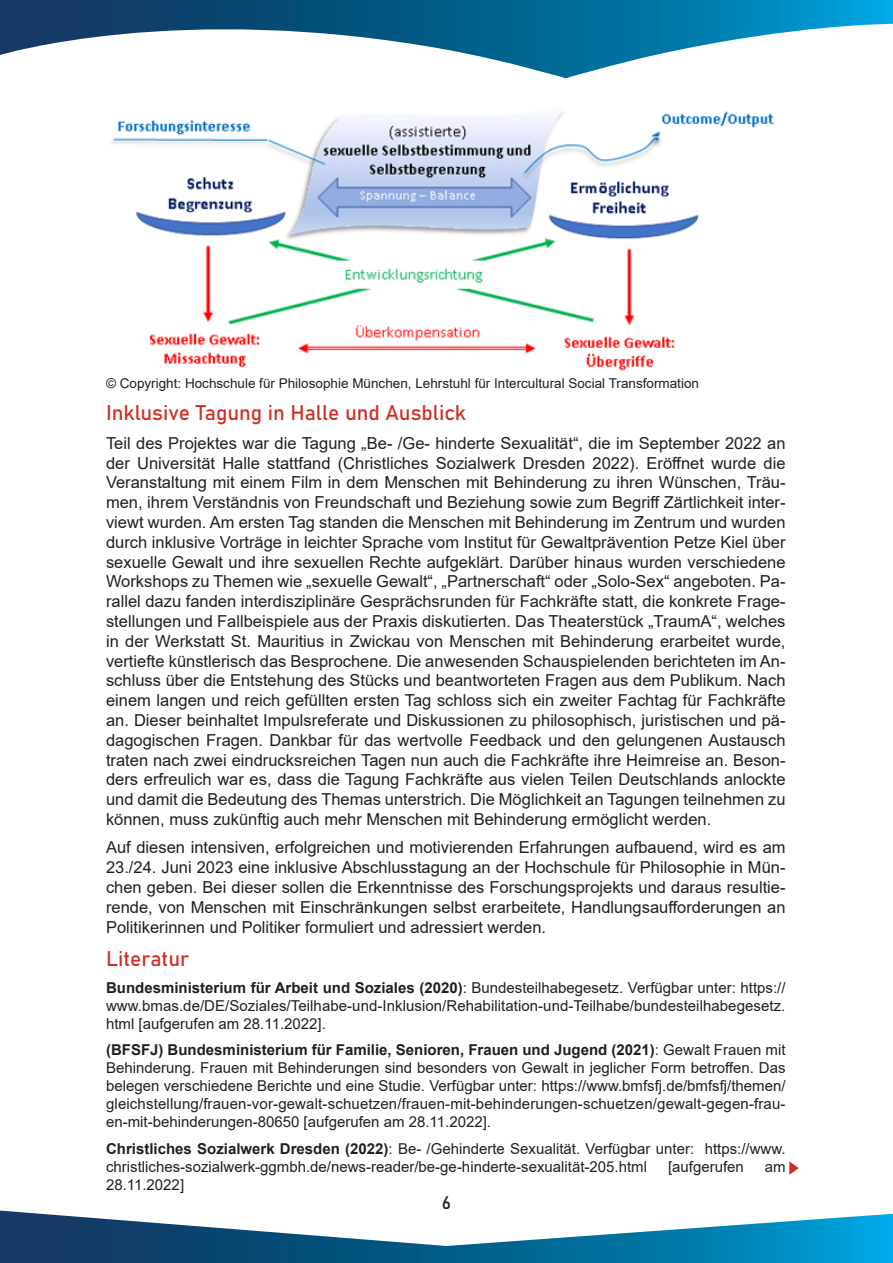
<style>
.page{position:relative;width:893px;height:1263px;background:#fff}
.page>*{position:absolute;margin:0;border:0;box-sizing:border-box;transform-origin:0 0}
.t1{font:21px "Bahnschrift";color:#cf2e28}
.t2{font:18px "Bahnschrift";color:#231f20}
.t3{font:16.5px/19.8px "Arial";color:#231f20;text-align:justify}
.t4{font:15px/18px "Arial";color:#231f20;text-align:justify}
.t5{font:13.5px "Arial";color:#231f20}
.s1{font-weight:700}
</style>
<div class="page">
<svg style="left:0;top:0;width:893px;height:78px"></svg>
<svg style="left:0;top:1210px;width:893px;height:53px"></svg>
<svg style="left:789px;top:1161px;width:10px;height:14px"></svg>
<img style="left:110px;top:111px;width:664px;height:260px">
<p class="t5" style="left:106px;top:374px;width:594px">© Copyright: Hochschule für Philosophie München, Lehrstuhl für Intercultural Social Transformation</p>
<p class="t1" style="left:106px;top:397px;width:361px">Inklusive Tagung in Halle und Ausblick</p>
<p class="t3" style="left:106px;top:433px;width:681px">Teil des Projektes war die Tagung „Be- /Ge- hinderte Sexualität“, die im September 2022 an der Universität Halle stattfand (Christliches Sozialwerk Dresden 2022). Eröffnet wurde die Veranstaltung mit einem Film in dem Menschen mit Behinderung zu ihren Wünschen, Träu&shy;men, ihrem Verständnis von Freundschaft und Beziehung sowie zum Begriff Zärtlichkeit inter&shy;viewt wurden. Am ersten Tag standen die Menschen mit Behinderung im Zentrum und wurden durch inklusive Vorträge in leichter Sprache vom Institut für Gewaltprävention Petze Kiel über sexuelle Gewalt und ihre sexuellen Rechte aufgeklärt. Darüber hinaus wurden verschiedene Workshops zu Themen wie „sexuelle Gewalt“, „Partnerschaft“ oder „Solo-Sex“ angeboten. Pa&shy;rallel dazu fanden interdisziplinäre Gesprächsrunden für Fachkräfte statt, die konkrete Frage&shy;stellungen und Fallbeispiele aus der Praxis diskutierten. Das Theaterstück „TraumA“, welches in der Werkstatt St. Mauritius in Zwickau von Menschen mit Behinderung erarbeitet wurde, vertiefte künstlerisch das Besprochene. Die anwesenden Schauspielenden berichteten im An&shy;schluss über die Entstehung des Stücks und beantworteten Fragen aus dem Publikum. Nach einem langen und reich gefüllten ersten Tag schloss sich ein zweiter Fachtag für Fachkräfte an. Dieser beinhaltet Impulsreferate und Diskussionen zu philosophisch, juristischen und pä&shy;dagogischen Fragen. Dankbar für das wertvolle Feedback und den gelungenen Austausch traten nach zwei eindrucksreichen Tagen nun auch die Fachkräfte ihre Heimreise an. Beson&shy;ders erfreulich war es, dass die Tagung Fachkräfte aus vielen Teilen Deutschlands anlockte und damit die Bedeutung des Themas unterstrich. Die Möglichkeit an Tagungen teilnehmen zu können, muss zukünftig auch mehr Menschen mit Behinderung ermöglicht werden.</p>
<p class="t3" style="left:106px;top:837px;width:681px">Auf diesen intensiven, erfolgreichen und motivierenden Erfahrungen aufbauend, wird es am 23./24. Juni 2023 eine inklusive Abschlusstagung an der Hochschule für Philosophie in Mün&shy;chen geben. Bei dieser sollen die Erkenntnisse des Forschungsprojekts und daraus resultie&shy;rende, von Menschen mit Einschränkungen selbst erarbeitete, Handlungsaufforderungen an Politikerinnen und Politiker formuliert und adressiert werden.</p>
<p class="t1" style="left:106px;top:943px;width:85px">Literatur</p>
<p class="t4" style="left:106px;top:978px;width:681px"><span class="s1">Bundesministerium für Arbeit und Soziales (2020)</span>: Bundesteilhabegesetz. Verfügbar unter: https:// www.bmas.de/DE/Soziales/Teilhabe-und-Inklusion/Rehabilitation-und-Teilhabe/bundesteilhabegesetz. html [aufgerufen am 28.11.2022].</p>
<p class="t4" style="left:106px;top:1041px;width:681px"><span class="s1">(BFSFJ) Bundesministerium für Familie, Senioren, Frauen und Jugend (2021)</span>: Gewalt Frauen mit Behinderung. Frauen mit Behinderungen sind besonders von Gewalt in jeglicher Form betroffen. Das belegen verschiedene Berichte und eine Studie. Verfügbar unter: https://www.bmfsfj.de/bmfsfj/themen/ gleichstellung/frauen-vor-gewalt-schuetzen/frauen-mit-behinderungen-schuetzen/gewalt-gegen-frau&shy;en-mit-behinderungen-80650 [aufgerufen am 28.11.2022].</p>
<p class="t4" style="left:106px;top:1139px;width:681px"><span class="s1">Christliches Sozialwerk Dresden (2022)</span>: Be- /Gehinderte Sexualität. Verfügbar unter: https://www. christliches-sozialwerk-ggmbh.de/news-reader/be-ge-hinderte-sexualität-205.html</p>
<p class="t4" style="left:668px;top:1157px;width:77px">[aufgerufen</p>
<p class="t4" style="left:765px;top:1157px;width:22px">am</p>
<p class="t4" style="left:106px;top:1175px;width:80px">28.11.2022]</p>
<p class="t2" style="left:442px;top:1189px;width:11px">6</p>
</div>
